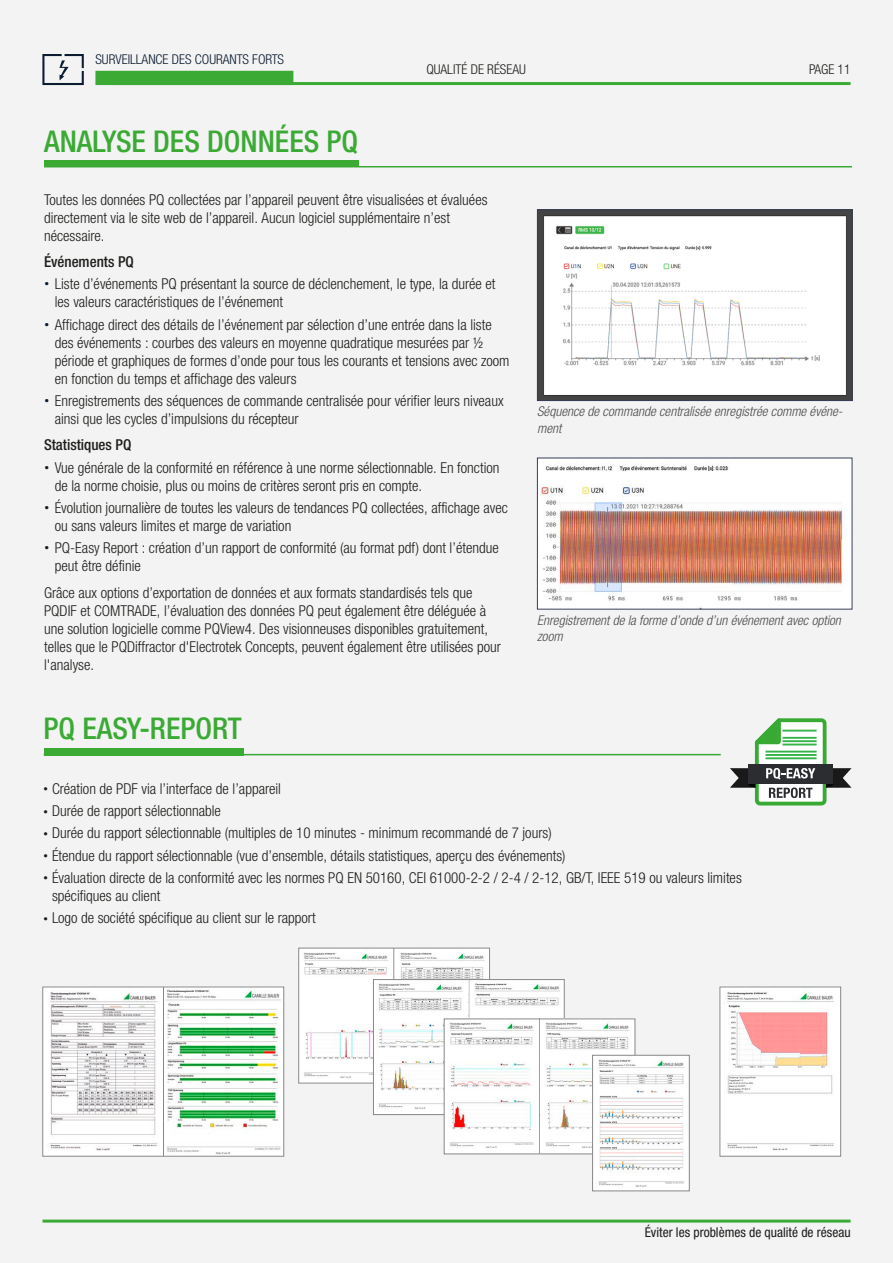
<style>
.page{position:relative;width:893px;height:1263px;background:#f3f3f3}
.page>*{position:absolute;margin:0;border:0;box-sizing:border-box;transform-origin:0 0}
.t1{font:500 condensed 30px "Helvetica Neue LTW1 G";color:#3baa35}
.t2{font:300 condensed 15px/18px "Helvetica Neue LTW1 G";color:#1d1d1b}
.t3{font:500 condensed 15px "Helvetica Neue LTW1 G";color:#1d1d1b}
.t4{font:italic 300 condensed 13.5px/16.2px "Helvetica Neue LT Pro";color:#4b4b4a}
.t5{font:condensed 13.5px "Helvetica Neue LTW1 G";color:#1d1d1b}
.t6{font:300 condensed 13.5px "Helvetica Neue LTW1 G";color:#0b1b30}
.t7{font:300 condensed 13.5px "Helvetica Neue LTW1 G";color:#1d1d1b}
.s1{font-family:"Helvetica Neue";font-weight:400;font-stretch:normal;color:#0b1b30}
.s2{font-family:"Helvetica Neue";font-weight:400;font-stretch:normal}
.s3{font-size:9px}
</style>
<div class="page">
<hr style="left:111px;top:82px;width:739px;height:3px;background:#3baa35">
<div style="left:95px;top:71px;width:198px;height:14px;background:#3baa35"></div>
<svg style="left:42px;top:54px;width:42px;height:31px"></svg>
<hr style="left:43px;top:1219px;width:808px;height:3px;background:#3baa35">
<div style="left:44px;top:748px;width:200px;height:7px;background:#3baa35"></div>
<hr style="left:44px;top:754px;width:677px;height:1px;background:#3baa35">
<img style="left:45px;top:989px;width:237px;height:165px">
<div style="left:163px;top:987px;width:121px;height:169px;border:1px solid #878787"></div>
<img style="left:722px;top:989px;width:117px;height:165px">
<img style="left:300px;top:950px;width:188px;height:131px">
<div style="left:298px;top:948px;width:192px;height:135px;border:1px solid #878787"></div>
<img style="left:375px;top:981px;width:187px;height:132px">
<div style="left:373px;top:979px;width:191px;height:136px;border:1px solid #878787"></div>
<img style="left:446px;top:1021px;width:187px;height:131px">
<div style="left:444px;top:1019px;width:191px;height:135px;border:1px solid #878787"></div>
<img style="left:594px;top:1057px;width:93px;height:132px">
<div style="left:592px;top:1055px;width:97px;height:136px;border:1px solid #878787"></div>
<div style="left:757px;top:720px;width:68px;height:83px;background:#fff;border-radius:3px"></div>
<div style="left:755px;top:718px;width:71px;height:87px;border:4px solid #38aa34;border-radius:3px"></div>
<svg style="left:730px;top:768px;width:25px;height:20px"></svg>
<svg style="left:826px;top:768px;width:25px;height:20px"></svg>
<div style="left:748px;top:764px;width:85px;height:19px;background:#2c2d30"></div>
<svg style="left:766px;top:768px;width:49px;height:11px"></svg>
<svg style="left:769px;top:787px;width:43px;height:11px"></svg>
<svg style="left:754px;top:718px;width:63px;height:41px"></svg>
<div style="left:44px;top:160px;width:315px;height:6px;background:#3baa35"></div>
<hr style="left:44px;top:166px;width:808px;height:1px;background:#3baa35">
<img style="left:539px;top:212px;width:311px;height:187px">
<div style="left:537px;top:210px;width:315px;height:191px;border:1px solid #363e55"></div>
<img style="left:539px;top:460px;width:311px;height:147px">
<p class="t6" style="left:95px;top:51px;width:190px">SURVEILLANCE DES COURANTS FORTS</p>
<h1 class="t1" style="left:44px;top:123px;width:316px">ANALYSE DES DONNÉES PQ</h1>
<p class="t7" style="left:426px;top:62px;width:101px">QUALITÉ DE RÉSEAU</p>
<p class="t7" style="left:809px;top:62px;width:43px">PAGE 11</p>
<p class="t2" style="left:44px;top:190px;width:445px">Toutes les données PQ collectées par l’appareil peuvent être visualisées et évaluées directement via le site web de l’appareil. Aucun logiciel supplémentaire n’est nécessaire.</p>
<p class="t3" style="left:44px;top:253px;width:91px">Événements PQ</p>
<p class="t2" style="left:55px;top:275px;width:442px;text-indent:-11px"><span class="s1">•</span> Liste d’événements PQ présentant la source de déclenchement, le type, la durée et les valeurs caractéristiques de l’événement</p>
<p class="t2" style="left:55px;top:315px;width:456px;text-indent:-11px"><span class="s1">•</span> Affichage direct des détails de l’événement par sélection d’une entrée dans la liste des événements : courbes des valeurs en moyenne quadratique mesurées par 1/2 période et graphiques de formes d’onde pour tous les courants et tensions avec zoom en fonction du temps et affichage des valeurs</p>
<p class="t2" style="left:55px;top:392px;width:450px;text-indent:-11px"><span class="s1">•</span> Enregistrements des séquences de commande centralisée pour vérifier leurs niveaux ainsi que les cycles d’impulsions du récepteur</p>
<p class="t3" style="left:44px;top:436px;width:89px">Statistiques PQ</p>
<p class="t2" style="left:55px;top:458px;width:446px;text-indent:-11px"><span class="s2">•</span> Vue générale de la conformité en référence à une norme sélectionnable. En fonction de la norme choisie, plus ou moins de critères seront pris en compte.</p>
<p class="t2" style="left:55px;top:499px;width:455px;text-indent:-11px"><span class="s2">•</span> Évolution journalière de toutes les valeurs de tendances PQ collectées, affichage avec ou sans valeurs limites et marge de variation</p>
<p class="t2" style="left:55px;top:539px;width:445px;text-indent:-11px"><span class="s2">•</span> PQ-Easy Report : création d’un rapport de conformité (au format pdf) dont l’étendue peut être définie</p>
<p class="t2" style="left:44px;top:583px;width:458px">Grâce aux options d’exportation de données et aux formats standardisés tels que PQDIF et COMTRADE, l’évaluation des données PQ peut également être déléguée à une solution logicielle comme PQView4. Des visionneuses disponibles gratuitement, telles que le PQDiffractor d'Electrotek Concepts, peuvent également être utilisées pour l'analyse.</p>
<h1 class="t1" style="left:44px;top:711px;width:199px">PQ EASY-REPORT</h1>
<p class="t4" style="left:537px;top:404px;width:307px">Séquence de commande centralisée enregistrée comme événe&shy;ment</p>
<p class="t4" style="left:537px;top:612px;width:305px">Enregistrement de la forme d’onde d’un événement avec option zoom</p>
<p class="t2" style="left:44px;top:780px;width:239px"><span class="s3">•</span> Création de PDF via l’interface de l’appareil</p>
<p class="t2" style="left:44px;top:802px;width:179px"><span class="s3">•</span> Durée de rapport sélectionnable</p>
<p class="t2" style="left:44px;top:824px;width:510px"><span class="s3">•</span> Durée du rapport sélectionnable (multiples de 10 minutes - minimum recommandé de 7 jours)</p>
<p class="t2" style="left:44px;top:846px;width:523px"><span class="s3">•</span> Étendue du rapport sélectionnable (vue d’ensemble, détails statistiques, aperçu des événements)</p>
<p class="t2" style="left:52px;top:869px;width:691px;text-indent:-9px"><span class="s3">•</span> Évaluation directe de la conformité avec les normes PQ EN 50160, CEI 61000-2-2 / 2-4 / 2-12, GB/T, IEEE 519 ou valeurs limites spécifiques au client</p>
<p class="t2" style="left:44px;top:909px;width:274px"><span class="s3">•</span> Logo de société spécifique au client sur le rapport</p>
<p class="t5" style="left:645px;top:1224px;width:207px">Éviter les problèmes de qualité de réseau</p>
</div>
